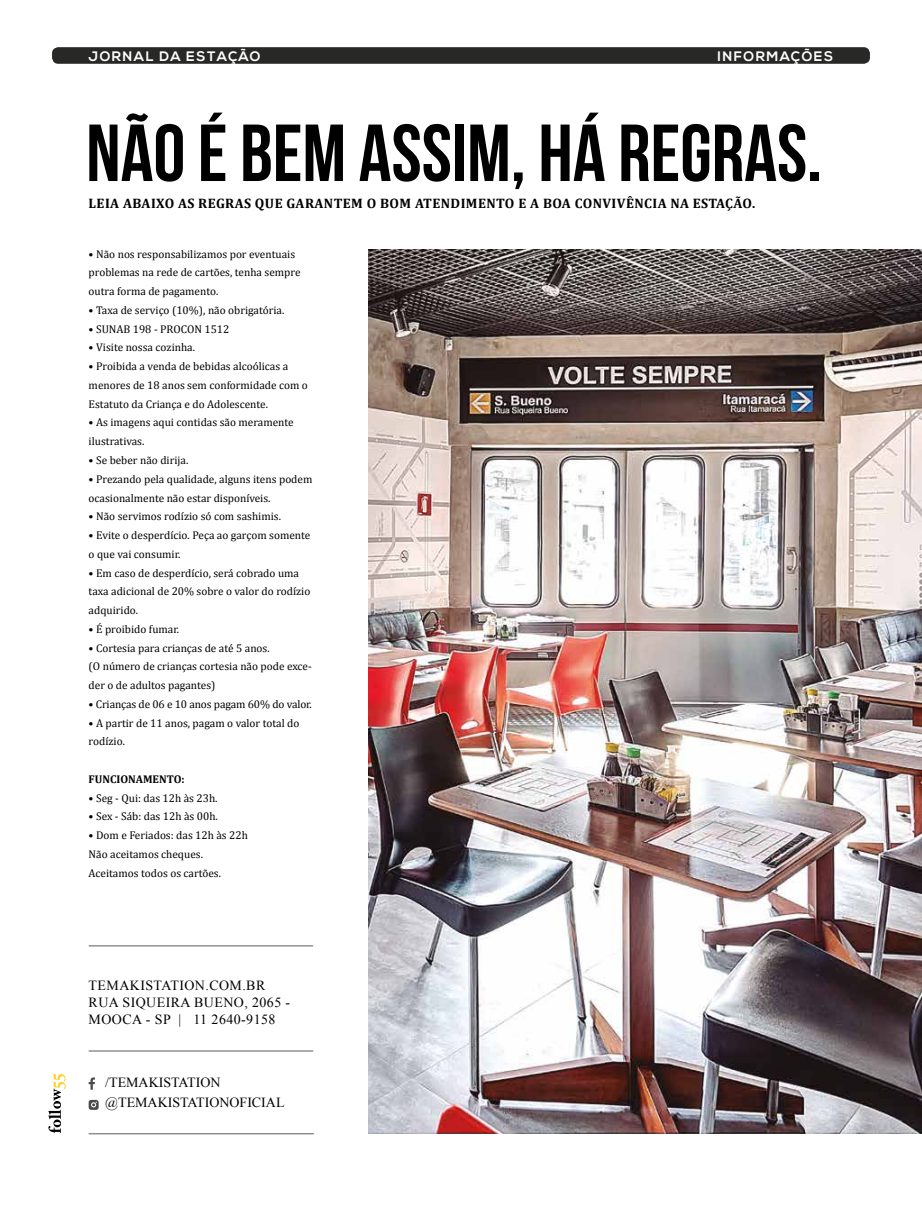
<style>
.page{position:relative;width:922px;height:1223px;background:#fff}
.page>*{position:absolute;margin:0;border:0;box-sizing:border-box;transform-origin:0 0}
.t1{font:80.62px "Bebas Neue";color:#000}
.t2{font:14px/17.4px "Times New Roman";letter-spacing:.03em;color:#000}
.t3{font:14px/20px "Times New Roman";color:#000}
.t4{font:700 13.75px "Cambria";letter-spacing:.03em;color:#000}
.t5{font:700 13.75px "Nexa";letter-spacing:.1em;color:#fff}
.t6{font:11.25px/18.8px "Cambria";color:#000}
.t7{font:700 11.25px "Cambria";color:#000}
</style>
<div class="page">
<div style="left:52px;top:47px;width:817px;height:17px;background:#282827;border-radius:6px"></div>
<svg style="left:89px;top:1099px;width:10px;height:10px"></svg>
<svg style="left:89px;top:1077px;width:6px;height:12px"></svg>
<img style="left:369px;top:250px;width:552px;height:883px">
<hr style="left:89px;top:1050px;width:224px;height:1px;background:#7c7b7b">
<hr style="left:89px;top:1133px;width:225px;height:1px;background:#7c7b7b">
<hr style="left:89px;top:945px;width:224px;height:1px;background:#7c7b7b">
<svg style="left:48px;top:1073px;width:18px;height:60px"></svg>
<p class="t5" style="left:89px;top:48px;width:173px">JORNAL DA ESTAÇÃO</p>
<p class="t5" style="left:717px;top:48px;width:117px">INFORMAÇÕES</p>
<h1 class="t1" style="left:86px;top:109px;width:737px">NÃO É BEM ASSIM, HÁ REGRAS.</h1>
<p class="t4" style="left:89px;top:195px;width:668px">LEIA ABAIXO AS REGRAS QUE GARANTEM O BOM ATENDIMENTO E A BOA CONVIVÊNCIA NA ESTAÇÃO.</p>
<p class="t6" style="left:89px;top:244px;width:213px">• Não nos responsabilizamos por eventuais problemas na rede de cartões, tenha sempre outra forma de pagamento.</p>
<p class="t6" style="left:89px;top:301px;width:197px">• Taxa de serviço (10%), não obrigatória.</p>
<p class="t6" style="left:89px;top:319px;width:142px">• SUNAB 198 - PROCON 1512</p>
<p class="t6" style="left:89px;top:338px;width:108px">• Visite nossa cozinha.</p>
<p class="t6" style="left:89px;top:357px;width:221px">• Proibida a venda de bebidas alcoólicas a menores de 18 anos sem conformidade com o<br>Estatuto da Criança e do Adolescente.</p>
<p class="t6" style="left:89px;top:413px;width:206px">• As imagens aqui contidas são meramente ilustrativas.</p>
<p class="t6" style="left:89px;top:451px;width:101px">• Se beber não dirija.</p>
<p class="t6" style="left:89px;top:469px;width:225px">• Prezando pela qualidade, alguns itens podem ocasionalmente não estar disponíveis.</p>
<p class="t6" style="left:89px;top:507px;width:194px">• Não servimos rodízio só com sashimis.</p>
<p class="t6" style="left:89px;top:526px;width:223px">• Evite o desperdício. Peça ao garçom somente o que vai consumir.</p>
<p class="t6" style="left:89px;top:563px;width:223px">• Em caso de desperdício, será cobrado uma taxa adicional de 20% sobre o valor do rodízio adquirido.</p>
<p class="t6" style="left:89px;top:619px;width:92px">• É proibido fumar.</p>
<p class="t6" style="left:89px;top:638px;width:224px">• Cortesia para crianças de até 5 anos.<br>(O número de crianças cortesia não pode exce&shy;der o de adultos pagantes)</p>
<p class="t6" style="left:89px;top:694px;width:225px">• Crianças de 06 e 10 anos pagam 60% do valor.</p>
<p class="t6" style="left:89px;top:713px;width:212px">• A partir de 11 anos, pagam o valor total do rodízio.</p>
<p class="t7" style="left:89px;top:772px;width:97px">FUNCIONAMENTO:</p>
<p class="t6" style="left:89px;top:788px;width:130px">• Seg - Qui: das 12h às 23h.</p>
<p class="t6" style="left:89px;top:807px;width:131px">• Sex - Sáb: das 12h às 00h.</p>
<p class="t6" style="left:89px;top:826px;width:161px">• Dom e Feriados: das 12h às 22h<br>Não aceitamos cheques.<br>Aceitamos todos os cartões.</p>
<p class="t2" style="left:89px;top:976px;width:203px">TEMAKISTATION.COM.BR<br>RUA SIQUEIRA BUENO, 2065 -<br>MOOCA - SP | 11 2640-9158</p>
<p class="t3" style="left:105px;top:1072px;width:181px">/TEMAKISTATION @TEMAKISTATIONOFICIAL</p>
</div>
